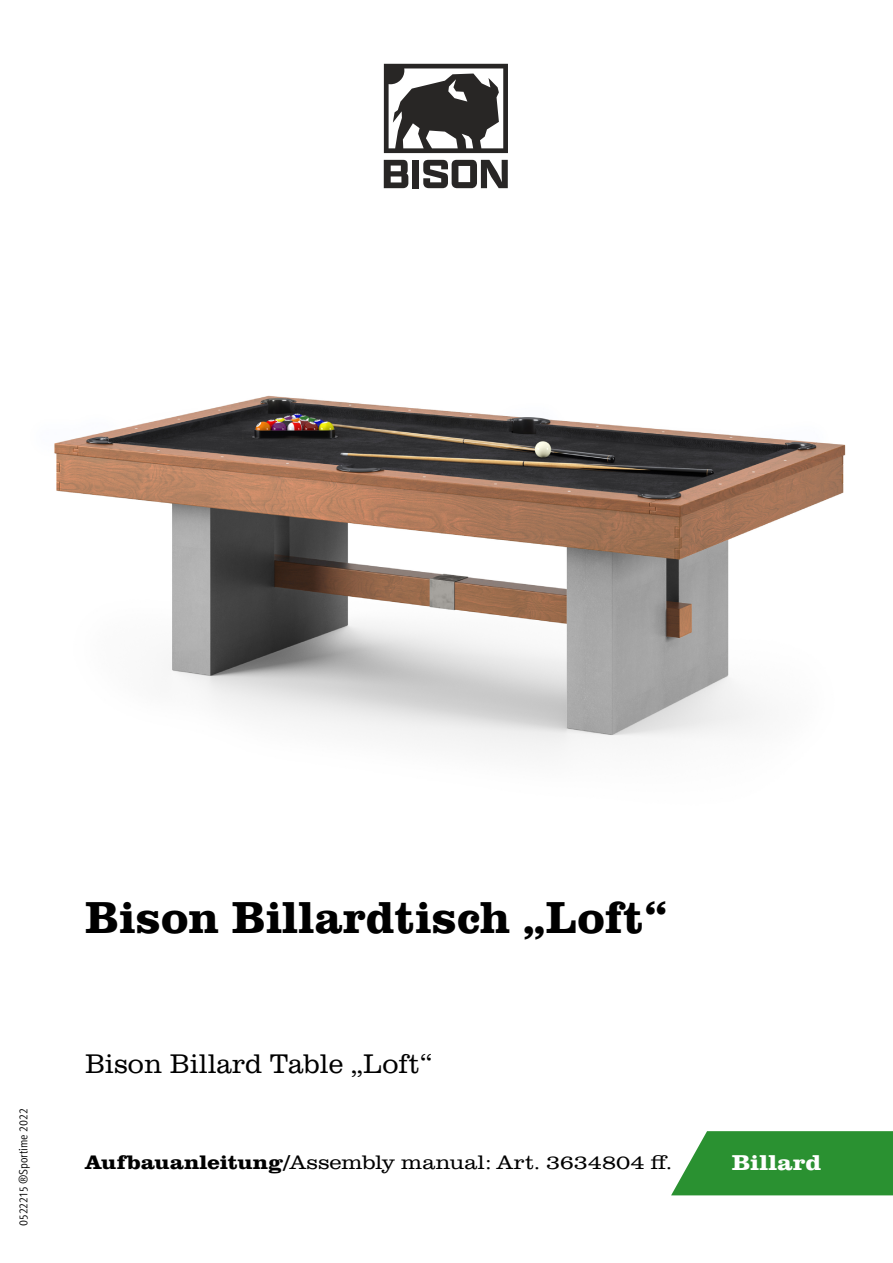
<style>
.page{position:relative;width:893px;height:1263px;background:#fff}
.page>*{position:absolute;margin:0;border:0;box-sizing:border-box;transform-origin:0 0}
.t1{font:700 46.35px "Clarendon URW";color:#000}
.t2{font:300 27.9px "Clarendon URW";color:#000}
.t3{font:700 22.2px "Clarendon URW";color:#fff;scale:1.15 1}
.t4{font:300 20.25px "Clarendon URW";color:#000;scale:1.15 1}
.t5{font:12px "Meta Pro Cond Norm";color:#000}
.s1{font-weight:700}
</style>
<div class="page">
<svg style="left:671px;top:1131px;width:222px;height:64px;background:#3c9a43"></svg>
<img style="left:54px;top:70px;width:792px;height:681px">
<svg style="left:384px;top:64px;width:124px;height:89px"></svg>
<svg style="left:384px;top:160px;width:24px;height:28px"></svg>
<div style="left:412px;top:160px;width:7px;height:28px;background:#282625"></div>
<svg style="left:423px;top:160px;width:85px;height:28px"></svg>
<p class="t5" style="left:15px;top:1226px;width:119px;rotate:-90deg">0522215 ®Sportime 2022</p>
<h1 class="t1" style="left:85px;top:884px;width:584px">Bison Billardtisch „Loft“</h1>
<h2 class="t2" style="left:85px;top:1044px;width:349px">Bison Billard Table „Loft“</h2>
<p class="t4" style="left:85px;top:1149px;width:512px"><span class="s1">Aufbauanleitung/</span>Assembly manual: Art. 3634804 ff.</p>
<p class="t3" style="left:732px;top:1146px;width:79px">Billard</p>
</div>
